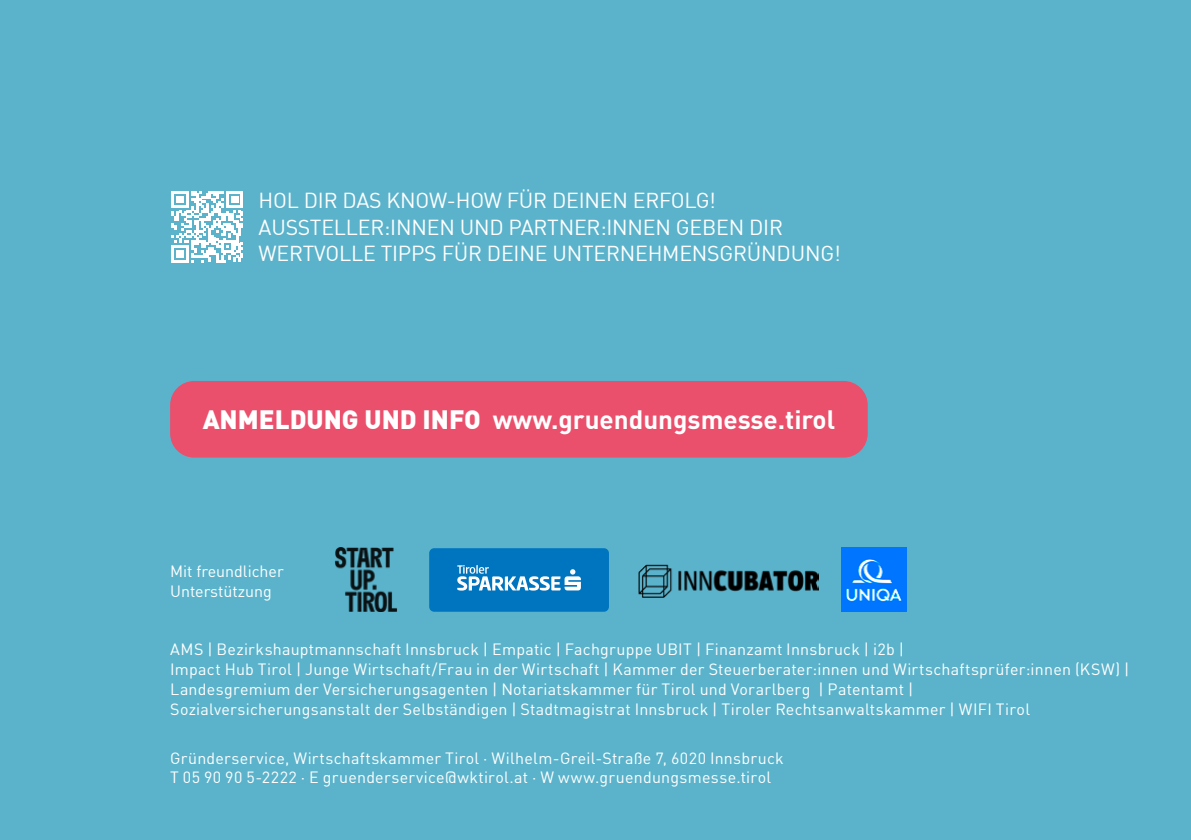
<style>
.page{position:relative;width:1191px;height:840px;background:#fff}
.page>*{position:absolute;margin:0;border:0;box-sizing:border-box;transform-origin:0 0}
.t1{font:700 26px "DIN";color:#fff}
.t2{font:21.2px/26.4px "DIN";letter-spacing:-.01em;color:#fff}
.t3{font:16px/20px "DIN";letter-spacing:.015em;color:#fff}
.s1{font-weight:900}
</style>
<div class="page">
<div style="left:0;top:0;width:1191px;height:839px;background:#5bb3cb"></div>
<div style="left:170px;top:381px;width:697px;height:76px;background:#ea506c;border-radius:24px"></div>
<svg style="left:172px;top:191px;width:71px;height:71px"></svg>
<div style="left:429px;top:548px;width:180px;height:63px;background:#0075bf;border-radius:5px"></div>
<svg style="left:457px;top:565px;width:124px;height:25px"></svg>
<img style="left:638px;top:564px;width:180px;height:32px">
<img style="left:841px;top:547px;width:65px;height:64px">
<img style="left:335px;top:547px;width:63px;height:63px">
<h2 class="t2" style="left:259px;top:187px;width:583px">HOL DIR DAS KNOW-HOW FÜR DEINEN ERFOLG!<br>AUSSTELLER:INNEN UND PARTNER:INNEN GEBEN DIR<br>WERTVOLLE TIPPS FÜR DEINE UNTERNEHMENSGRÜNDUNG!</h2>
<h1 class="t1" style="left:203px;top:402px;width:634px"><span class="s1">ANMELDUNG UND INFO</span> www.gruendungsmesse.tirol</h1>
<p class="t3" style="left:170px;top:560px;width:115px">Mit freundlicher<br>Unterstützung</p>
<p class="t3" style="left:170px;top:638px;width:960px">AMS | Bezirkshauptmannschaft Innsbruck | Empatic | Fachgruppe UBIT | Finanzamt Innsbruck | i2b |<br>Impact Hub Tirol | Junge Wirtschaft/Frau in der Wirtschaft | Kammer der Steuerberater:innen und Wirtschaftsprüfer:innen (KSW) | Landesgremium der Versicherungsagenten | Notariatskammer für Tirol und Vorarlberg | Patentamt |<br>Sozialversicherungsanstalt der Selbständigen | Stadtmagistrat Innsbruck | Tiroler Rechtsanwaltskammer | WIFI Tirol</p>
<p class="t3" style="left:170px;top:747px;width:615px;line-height:19.2px">Gründerservice, Wirtschaftskammer Tirol · Wilhelm-Greil-Straße 7, 6020 Innsbruck<br>T 05 90 90 5-2222 · E gruenderservice@wktirol.at · W www.gruendungsmesse.tirol</p>
</div>
